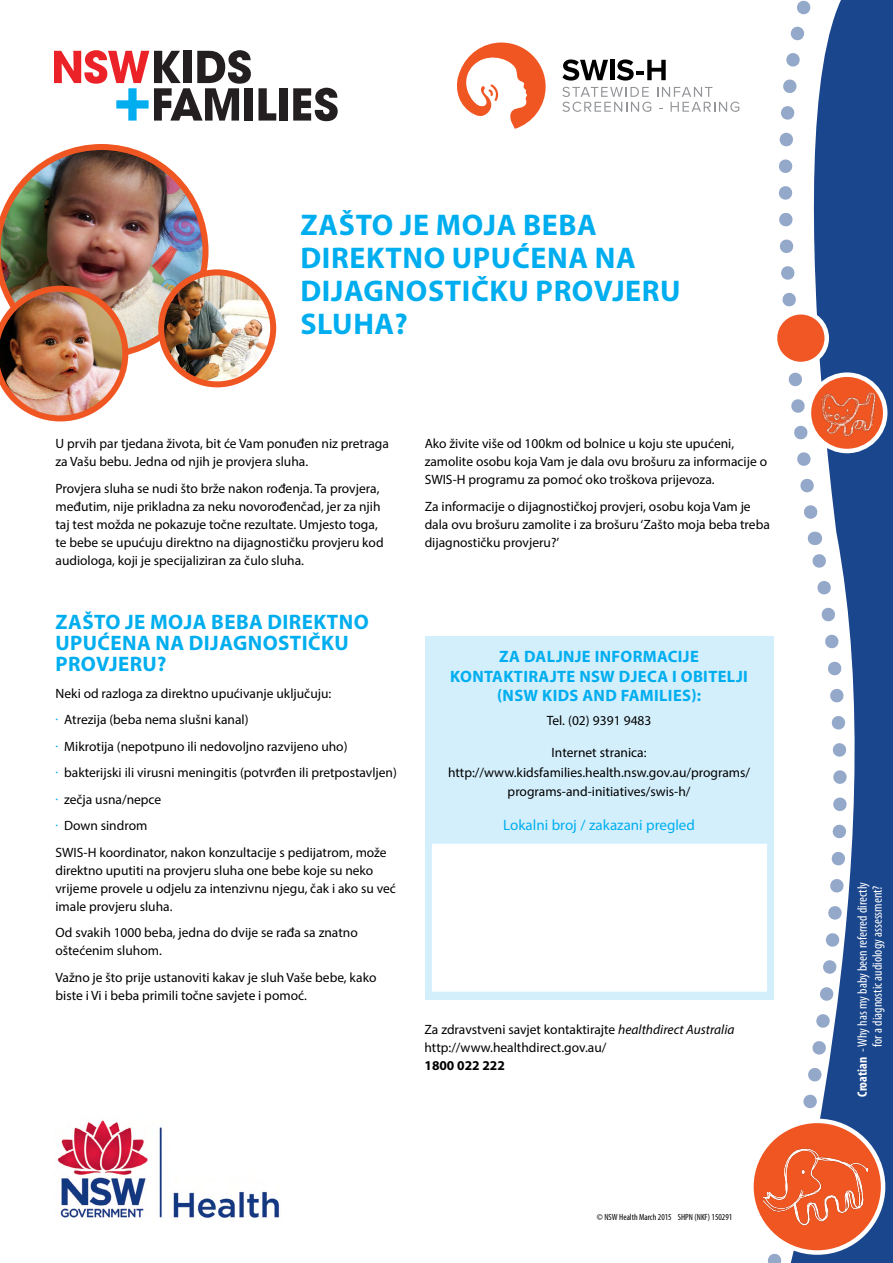
<style>
.page{position:relative;width:893px;height:1263px;background:#fff}
.page>*{position:absolute;margin:0;border:0;box-sizing:border-box;transform-origin:0 0}
.t1{font:700 30px/33px "Myriad Pro";letter-spacing:.02em;color:#00aeef}
.t2{font:700 21px/21px "Myriad Pro";letter-spacing:.02em;color:#00aeef}
.t3{font:700 16.5px/19.5px "Myriad Pro";letter-spacing:.02em;color:#00aeef;text-align:center}
.t4{font:15px "Myriad Pro";color:#00aeef}
.t5{font:13.5px/18px "Myriad Pro";color:#000}
.t6{font:condensed 13.5px/15px "Myriad Pro";color:#fff;text-align:right}
.t7{font:700 13.5px "Myriad Pro";color:#000}
.t8{font:condensed 9px "Myriad Pro";color:#000}
.s1{color:#00aeef}
.s2{font-style:italic}
.s3{font-weight:700}
</style>
<div class="page">
<svg style="left:562px;top:87px;width:89px;height:25px"></svg>
<svg style="left:657px;top:87px;width:82px;height:25px"></svg>
<svg style="left:562px;top:59px;width:46px;height:22px"></svg>
<hr style="left:610px;top:60px;width:4px;height:20px;background:#000">
<svg style="left:617px;top:59px;width:49px;height:22px"></svg>
<svg style="left:457px;top:43px;width:89px;height:86px"></svg>
<div style="left:245px;top:88px;width:8px;height:33px;background:#231f20"></div>
<svg style="left:258px;top:88px;width:18px;height:33px"></svg>
<div style="left:279px;top:88px;width:9px;height:33px;background:#231f20"></div>
<svg style="left:293px;top:88px;width:45px;height:33px"></svg>
<svg style="left:54px;top:50px;width:197px;height:71px"></svg>
<img style="left:57px;top:1120px;width:224px;height:98px">
<svg style="left:752px;top:0;width:141px;height:1263px;fill:#1a468d"></svg>
<svg style="left:759px;top:536px;width:118px;height:727px"></svg>
<svg style="left:759px;top:0;width:91px;height:527px"></svg>
<svg style="left:814px;top:532px;width:1px;height:13px"></svg>
<svg style="left:892px;top:640px;width:1px;height:13px"></svg>
<div style="left:886px;top:659px;width:7px;height:604px;background:#1a468d"></div>
<div style="left:775px;top:312px;width:52px;height:52px;background:#f05725;border-radius:50%"></div>
<div style="left:773px;top:310px;width:56px;height:56px;border:4px solid #fff;border-radius:50%"></div>
<svg style="left:809px;top:375px;width:76px;height:76px"></svg>
<div style="left:807px;top:372px;width:80px;height:81px;border:4px solid #fff;border-radius:50%"></div>
<svg style="left:751px;top:1121px;width:132px;height:131px;background:#f16c3f"></svg>
<div style="left:749px;top:1118px;width:136px;height:137px;border:4px solid #fff;border-radius:50%"></div>
<img style="left:813px;top:381px;width:68px;height:63px">
<img style="left:763px;top:1146px;width:105px;height:83px">
<img style="left:0;top:144px;width:208px;height:277px">
<img style="left:161px;top:274px;width:112px;height:108px">
<div style="left:158px;top:269px;width:118px;height:118px;border:6px solid #f05622;border-radius:50%"></div>
<div style="left:425px;top:636px;width:349px;height:363px;background:#d4effc"></div>
<div style="left:432px;top:844px;width:335px;height:148px;background:#fff;border:2px solid #fff"></div>
<h1 class="t1" style="left:300px;top:207px;width:382px">ZAŠTO JE MOJA BEBA<br>DIREKTNO UPUĆENA NA<br>DIJAGNOSTIČKU PROVJERU<br>SLUHA?</h1>
<p class="t5" style="left:55px;top:434px;width:335px">U prvih par tjedana života, bit će Vam ponuđen niz pretraga za Vašu bebu. Jedna od njih je provjera sluha.</p>
<p class="t5" style="left:55px;top:479px;width:330px">Provjera sluha se nudi što brže nakon rođenja. Ta provjera, međutim, nije prikladna za neku novorođenčad, jer za njih taj test možda ne pokazuje točne rezultate. Umjesto toga, te bebe se upućuju direktno na dijagnostičku provjeru kod audiologa, koji je specijaliziran za čulo sluha.</p>
<h2 class="t2" style="left:55px;top:611px;width:315px">ZAŠTO JE MOJA BEBA DIREKTNO<br>UPUĆENA NA DIJAGNOSTIČKU<br>PROVJERU?</h2>
<p class="t5" style="left:55px;top:680px;width:343px;line-height:26.5px">Neki od razloga za direktno upućivanje uključuju:<br><span class="s1">·</span> Atrezija (beba nema slušni kanal)<br><span class="s1">·</span> Mikrotija (nepotpuno ili nedovoljno razvijeno uho)<br><span class="s1">·</span> bakterijski ili virusni meningitis (potvrđen ili pretpostavljen) <span class="s1">·</span> zečja usna/nepce<br><span class="s1">·</span> Down sindrom<br>SWIS-H koordinator, nakon konzultacije s pedijatrom, može</p>
<p class="t5" style="left:55px;top:861px;width:342px">direktno uputiti na provjeru sluha one bebe koje su neko vrijeme provele u odjelu za intenzivnu njegu, čak i ako su već imale provjeru sluha.</p>
<p class="t5" style="left:55px;top:923px;width:304px">Od svakih 1000 beba, jedna do dvije se rađa sa znatno oštećenim sluhom.</p>
<p class="t5" style="left:55px;top:968px;width:322px">Važno je što prije ustanoviti kakav je sluh Vaše bebe, kako biste i Vi i beba primili točne savjete i pomoć.</p>
<p class="t5" style="left:425px;top:434px;width:344px">Ako živite više od 100km od bolnice u koju ste upućeni, zamolite osobu koja Vam je dala ovu brošuru za informacije o<br>SWIS-H programu za pomoć oko troškova prijevoza.</p>
<p class="t5" style="left:425px;top:497px;width:347px">Za informacije o dijagnostičkoj provjeri, osobu koja Vam je dala ovu brošuru zamolite i za brošuru ‘Zašto moja beba treba dijagnostičku provjeru?’</p>
<p class="t3" style="left:450px;top:646px;width:299px">ZA DALJNJE INFORMACIJE<br>KONTAKTIRAJTE NSW DJECA I OBITELJI (NSW KIDS AND FAMILIES):</p>
<p class="t5" style="left:547px;top:711px;width:106px">Tel. (02) 9391 9483</p>
<p class="t5" style="left:448px;top:743px;width:304px;line-height:19.5px;text-align:center">Internet stranica: http://www.kidsfamilies.health.nsw.gov.au/programs/ programs-and-initiatives/swis-h/</p>
<p class="t4" style="left:503px;top:816px;width:193px">Lokalni broj / zakazani pregled</p>
<p class="t5" style="left:424px;top:1020px;width:311px">Za zdravstveni savjet kontaktirajte <span class="s2">healthdirect Australia </span>http://www.healthdirect.gov.au/</p>
<p class="t7" style="left:424px;top:1056px;width:82px">1800 022 222</p>
<p class="t8" style="left:597px;top:1212px;width:137px">© NSW Health March 2015 SHPN (NKF) 150291</p>
<p class="t6" style="left:855px;top:1097px;width:216px;rotate:-90deg"><span class="s3">Croatian</span> - Why has my baby been referred directly for a diagnostic audiology assessment?</p>
</div>
